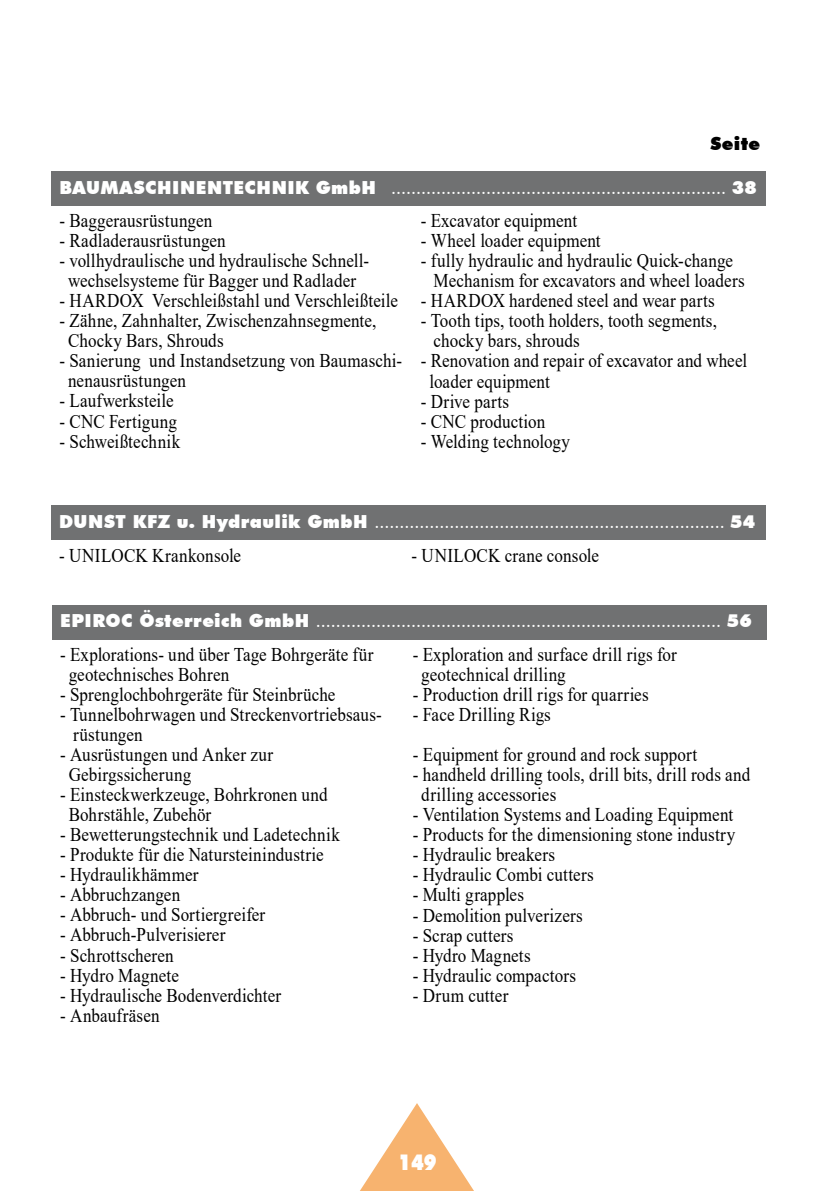
<style>
.page{position:relative;width:834px;height:1191px;background:#fff}
.page>*{position:absolute;margin:0;border:0;box-sizing:border-box;transform-origin:0 0}
.t1{font:900 22px "Futura BT";color:#fff;scale:.85 1}
.t2{font:20px "Times New Roman";color:#fff}
.t3{font:19.4px/20px "Times New Roman";letter-spacing:.01em;color:#000;scale:.88 1}
.t4{font:900 18px "Futura BT";letter-spacing:.02em;color:#000}
.s1{font-family:"Futura BT";font-weight:900;font-size:18px}
</style>
<div class="page">
<svg style="left:360px;top:1103px;width:114px;height:88px"></svg>
<div style="left:51px;top:171px;width:715px;height:35px;background:#707172"></div>
<div style="left:51px;top:506px;width:714px;height:34px;background:#707172"></div>
<div style="left:52px;top:605px;width:715px;height:35px;background:#707172"></div>
<p class="t4" style="left:710px;top:132px;width:51px">Seite</p>
<p class="t2" style="left:59px;top:173px;width:698px"><span class="s1">BAUMASCHINENTECHNIK GmbH</span> ................................................................... <span class="s1">38</span></p>
<p class="t3" style="left:59px;top:210px;width:175px">- Baggerausrüstungen</p>
<p class="t3" style="left:59px;top:230px;width:190px">- Radladerausrüstungen</p>
<p class="t3" style="left:59px;top:250px;width:353px;text-align:center">- vollhydraulische und hydraulische Schnell&shy;wechselsysteme für Bagger und Radlader</p>
<p class="t3" style="left:59px;top:290px;width:386px">- HARDOX Verschleißstahl und Verschleißteile</p>
<p class="t3" style="left:68px;top:310px;width:352px;text-indent:-9px">- Zähne, Zahnhalter, Zwischenzahnsegmente,<br>Chocky Bars, Shrouds</p>
<p class="t3" style="left:68px;top:350px;width:381px;text-indent:-9px">- Sanierung und Instandsetzung von Baumaschi&shy;nenausrüstungen</p>
<p class="t3" style="left:59px;top:390px;width:131px">- Laufwerksteile</p>
<p class="t3" style="left:59px;top:410px;width:135px">- CNC Fertigung</p>
<p class="t3" style="left:59px;top:430px;width:139px">- Schweißtechnik</p>
<p class="t3" style="left:421px;top:210px;width:179px">- Excavator equipment</p>
<p class="t3" style="left:421px;top:230px;width:206px">- Wheel loader equipment</p>
<p class="t3" style="left:433px;top:250px;width:355px;text-indent:-13px">- fully hydraulic and hydraulic Quick-change<br>Mechanism for excavators and wheel loaders</p>
<p class="t3" style="left:421px;top:290px;width:335px">- HARDOX hardened steel and wear parts</p>
<p class="t3" style="left:433px;top:310px;width:323px;text-indent:-13px">- Tooth tips, tooth holders, tooth segments, chocky bars, shrouds</p>
<p class="t3" style="left:429px;top:350px;width:362px;text-indent:-9px">- Renovation and repair of excavator and wheel loader equipment</p>
<p class="t3" style="left:421px;top:390px;width:102px">- Drive parts</p>
<p class="t3" style="left:421px;top:410px;width:143px">- CNC production</p>
<p class="t3" style="left:421px;top:430px;width:171px">- Welding technology</p>
<p class="t2" style="left:59px;top:507px;width:697px"><span class="s1">DUNST KFZ u. Hydraulik GmbH</span> ...................................................................... <span class="s1">54</span></p>
<p class="t3" style="left:59px;top:544px;width:208px">- UNILOCK Krankonsole</p>
<p class="t3" style="left:411px;top:544px;width:215px">- UNILOCK crane console</p>
<p class="t2" style="left:60px;top:606px;width:692px"><span class="s1">EPIROC Österreich GmbH</span> ................................................................................. <span class="s1">56</span></p>
<p class="t3" style="left:69px;top:644px;width:348px;text-indent:-9px">- Explorations- und über Tage Bohrgeräte für geotechnisches Bohren</p>
<p class="t3" style="left:60px;top:684px;width:314px">- Sprenglochbohrgeräte für Steinbrüche</p>
<p class="t3" style="left:73px;top:704px;width:352px;text-indent:-13px">- Tunnelbohrwagen und Streckenvortriebsaus&shy;rüstungen</p>
<p class="t3" style="left:69px;top:744px;width:234px;text-indent:-9px">- Ausrüstungen und Anker zur<br>Gebirgssicherung</p>
<p class="t3" style="left:69px;top:784px;width:295px;text-indent:-9px">- Einsteckwerkzeuge, Bohrkronen und<br>Bohrstähle, Zubehör</p>
<p class="t3" style="left:60px;top:824px;width:319px">- Bewetterungstechnik und Ladetechnik</p>
<p class="t3" style="left:60px;top:844px;width:301px">- Produkte für die Natursteinindustrie</p>
<p class="t3" style="left:60px;top:864px;width:159px">- Hydraulikhämmer</p>
<p class="t3" style="left:60px;top:884px;width:138px">- Abbruchzangen</p>
<p class="t3" style="left:60px;top:904px;width:234px">- Abbruch- und Sortiergreifer</p>
<p class="t3" style="left:60px;top:924px;width:189px">- Abbruch-Pulverisierer</p>
<p class="t3" style="left:60px;top:944px;width:130px">- Schrottscheren</p>
<p class="t3" style="left:60px;top:964px;width:136px">- Hydro Magnete</p>
<p class="t3" style="left:60px;top:984px;width:252px">- Hydraulische Bodenverdichter</p>
<p class="t3" style="left:60px;top:1004px;width:114px">- Anbaufräsen</p>
<p class="t3" style="left:421px;top:644px;width:292px;text-indent:-9px">- Exploration and surface drill rigs for geotechnical drilling</p>
<p class="t3" style="left:412px;top:684px;width:269px">- Production drill rigs for quarries</p>
<p class="t3" style="left:412px;top:704px;width:158px">- Face Drilling Rigs</p>
<p class="t3" style="left:412px;top:744px;width:324px">- Equipment for ground and rock support</p>
<p class="t3" style="left:421px;top:764px;width:375px;text-indent:-9px">- handheld drilling tools, drill bits, drill rods and drilling accessories</p>
<p class="t3" style="left:412px;top:804px;width:365px">- Ventilation Systems and Loading Equipment</p>
<p class="t3" style="left:412px;top:824px;width:368px">- Products for the dimensioning stone industry</p>
<p class="t3" style="left:412px;top:844px;width:163px">- Hydraulic breakers</p>
<p class="t3" style="left:412px;top:864px;width:207px">- Hydraulic Combi cutters</p>
<p class="t3" style="left:412px;top:884px;width:128px">- Multi grapples</p>
<p class="t3" style="left:412px;top:904px;width:195px">- Demolition pulverizers</p>
<p class="t3" style="left:412px;top:924px;width:116px">- Scrap cutters</p>
<p class="t3" style="left:412px;top:944px;width:135px">- Hydro Magnets</p>
<p class="t3" style="left:412px;top:964px;width:187px">- Hydraulic compactors</p>
<p class="t3" style="left:412px;top:984px;width:110px">- Drum cutter</p>
<p class="t1" style="left:398px;top:1148px;width:47px">149</p>
</div>
